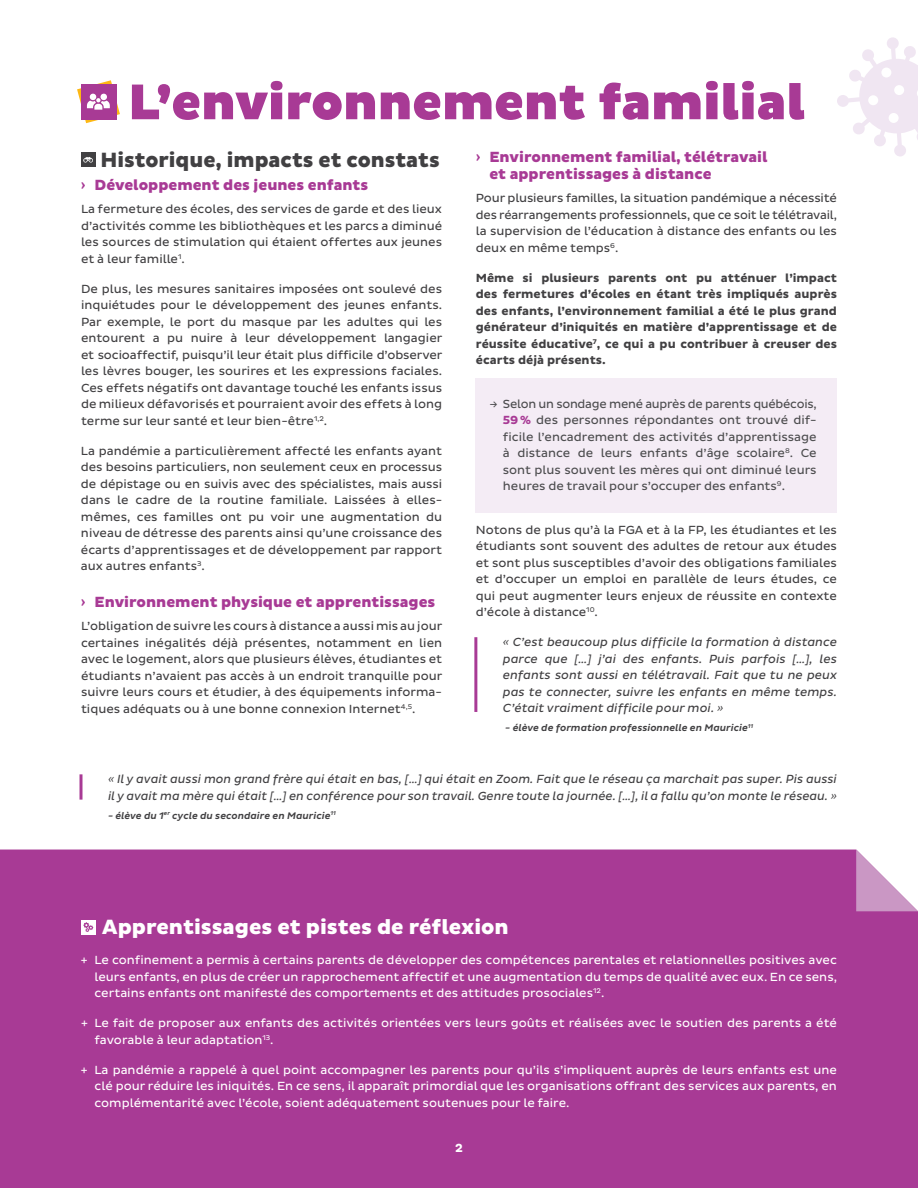
<style>
.page{position:relative;width:918px;height:1188px;background:#fff}
.page>*{position:absolute;margin:0;border:0;box-sizing:border-box;transform-origin:0 0}
.t1{font:900 51px "Pluto Sans";color:#a83a95}
.t2{font:800 21px "Pluto Sans";color:#fff}
.t3{font:800 21px "Pluto Sans";color:#414042}
.t4{font:800 15px/16.5px "Pluto Sans";color:#a83a95}
.t5{font:12px/16.5px "Pluto Sans";color:#414042;text-align:justify}
.t6{font:12px/16.5px "Pluto Sans";color:#fff;text-align:justify}
.t7{font:italic 12px/16.5px "Pluto Sans";color:#414042;text-align:justify}
.t8{font:700 12px/16.5px "Pluto Sans";color:#414042;text-align:justify}
.t9{font:12px/16.5px "Pluto Sans";color:#4d4d4f;text-align:justify}
.t10{font:700 12px "Pluto Sans";color:#fff}
.t11{font:italic 500 9.75px "Pluto Sans";color:#414042}
.s1{font-weight:700}
.s2{font-weight:700;color:#a83a95}
</style>
<div class="page">
<div style="left:0;top:850px;width:918px;height:338px;background:#a83a95"></div>
<div style="left:81px;top:153px;width:14px;height:14px;background:#414042"></div>
<svg style="left:83px;top:157px;width:10px;height:6px"></svg>
<div style="left:476px;top:378px;width:361px;height:135px;background:#f4ecf5"></div>
<hr style="left:474px;top:637px;width:3px;height:75px;background:#a83a95">
<svg style="left:77px;top:80px;width:43px;height:43px"></svg>
<hr style="left:80px;top:774px;width:2px;height:26px;background:#a83a95">
<svg style="left:856px;top:850px;width:62px;height:61px"></svg>
<div style="left:81px;top:920px;width:14px;height:14px;background:#fff"></div>
<svg style="left:83px;top:922px;width:10px;height:10px"></svg>
<svg style="left:837px;top:37px;width:81px;height:120px"></svg>
<h1 class="t1" style="left:128px;top:72px;width:679px">L’environnement familial</h1>
<h2 class="t3" style="left:100px;top:148px;width:341px">Historique, impacts et constats</h2>
<p class="t4" style="left:81px;top:177px;width:289px"><span class="s1">›</span> Développement des jeunes enfants</p>
<p class="t5" style="left:81px;top:201px;width:363px">La fermeture des écoles, des services de garde et des lieux d’activités comme les bibliothèques et les parcs a diminué les sources de stimulation qui étaient offertes aux jeunes et à leur famille<sup>1</sup>.</p>
<p class="t5" style="left:81px;top:281px;width:363px">De plus, les mesures sanitaires imposées ont soulevé des inquiétudes pour le développement des jeunes enfants.<br>Par exemple, le port du masque par les adultes qui les entourent a pu nuire à leur développement langagier et socioaffectif, puisqu’il leur était plus difficile d’observer les lèvres bouger, les sourires et les expressions faciales.<br>Ces effets négatifs ont davantage touché les enfants issus de milieux défavorisés et pourraient avoir des effets à long terme sur leur santé et leur bien-être<sup>1,2</sup>.</p>
<p class="t5" style="left:81px;top:443px;width:363px">La pandémie a particulièrement affecté les enfants ayant des besoins particuliers, non seulement ceux en processus de dépistage ou en suivis avec des spécialistes, mais aussi dans le cadre de la routine familiale. Laissées à elles&shy;mêmes, ces familles ont pu voir une augmentation du niveau de détresse des parents ainsi qu’une croissance des écarts d’apprentissages et de développement par rapport aux autres enfants<sup>3</sup>.</p>
<p class="t4" style="left:81px;top:594px;width:356px"><span class="s1">›</span> Environnement physique et apprentissages</p>
<p class="t5" style="left:81px;top:618px;width:363px">L’obligation de suivre les cours à distance a aussi mis au jour certaines inégalités déjà présentes, notamment en lien avec le logement, alors que plusieurs élèves, étudiantes et étudiants n’avaient pas accès à un endroit tranquille pour suivre leurs cours et étudier, à des équipements informa&shy;tiques adéquats ou à une bonne connexion Internet<sup>4,5</sup>.</p>
<p class="t4" style="left:489px;top:150px;width:280px;text-indent:-14px"><span class="s1">›</span> Environnement familial, télétravail et apprentissages à distance</p>
<p class="t5" style="left:476px;top:190px;width:363px">Pour plusieurs familles, la situation pandémique a nécessité des réarrangements professionnels, que ce soit le télétravail, la supervision de l’éducation à distance des enfants ou les deux en même temps<sup>6</sup>.</p>
<p class="t8" style="left:476px;top:270px;width:363px">Même si plusieurs parents ont pu atténuer l’impact des fermetures d’écoles en étant très impliqués auprès des enfants, l’environnement familial a été le plus grand générateur d’iniquités en matière d’apprentissage et de réussite éducative<sup>7</sup>, ce qui a pu contribuer à creuser des écarts déjà présents.</p>
<p class="t9" style="left:503px;top:396px;width:315px;text-indent:-14px">→ Selon un sondage mené auprès de parents québécois, <span class="s2">59%</span> des personnes répondantes ont trouvé dif&shy;ficile l’encadrement des activités d’apprentissage à distance de leurs enfants d’âge scolaire<sup>8</sup>. Ce sont plus souvent les mères qui ont diminué leurs heures de travail pour s’occuper des enfants<sup>9</sup>.</p>
<p class="t5" style="left:476px;top:522px;width:363px">Notons de plus qu’à la FGA et à la FP, les étudiantes et les étudiants sont souvent des adultes de retour aux études et sont plus susceptibles d’avoir des obligations familiales et d’occuper un emploi en parallèle de leurs études, ce qui peut augmenter leurs enjeux de réussite en contexte d’école à distance<sup>10</sup>.</p>
<p class="t7" style="left:503px;top:634px;width:336px">« C’est beaucoup plus difficile la formation à distance parce que […] j’ai des enfants. Puis parfois […], les enfants sont aussi en télétravail. Fait que tu ne peux pas te connecter, suivre les enfants en même temps.<br>C’était vraiment difficile pour moi. »</p>
<p class="t11" style="left:505px;top:722px;width:250px">- élève de formation professionnelle en Mauricie<sup>11</sup></p>
<p class="t7" style="left:108px;top:771px;width:731px">« Il y avait aussi mon grand frère qui était en bas, […] qui était en Zoom. Fait que le réseau ça marchait pas super. Pis aussi il y avait ma mère qui était […] en conférence pour son travail. Genre toute la journée. […], il a fallu qu’on monte le réseau. »</p>
<p class="t11" style="left:108px;top:810px;width:230px">- élève du 1<sup>er</sup> cycle du secondaire en Mauricie<sup>11</sup></p>
<h2 class="t2" style="left:102px;top:915px;width:408px">Apprentissages et pistes de réflexion</h2>
<p class="t6" style="left:94px;top:952px;width:744px;text-indent:-14px">+ Le confinement a permis à certains parents de développer des compétences parentales et relationnelles positives avec leurs enfants, en plus de créer un rapprochement affectif et une augmentation du temps de qualité avec eux. En ce sens, certains enfants ont manifesté des comportements et des attitudes prosociales<sup>12</sup>.</p>
<p class="t6" style="left:95px;top:1015px;width:744px;text-indent:-14px">+ Le fait de proposer aux enfants des activités orientées vers leurs goûts et réalisées avec le soutien des parents a été favorable à leur adaptation<sup>13</sup>.</p>
<p class="t6" style="left:94px;top:1062px;width:744px;text-indent:-14px">+ La pandémie a rappelé à quel point accompagner les parents pour qu’ils s’impliquent auprès de leurs enfants est une clé pour réduire les iniquités. En ce sens, il apparaît primordial que les organisations offrant des services aux parents, en complémentarité avec l’école, soient adéquatement soutenues pour le faire.</p>
<p class="t10" style="left:455px;top:1141px;width:9px">2</p>
</div>
